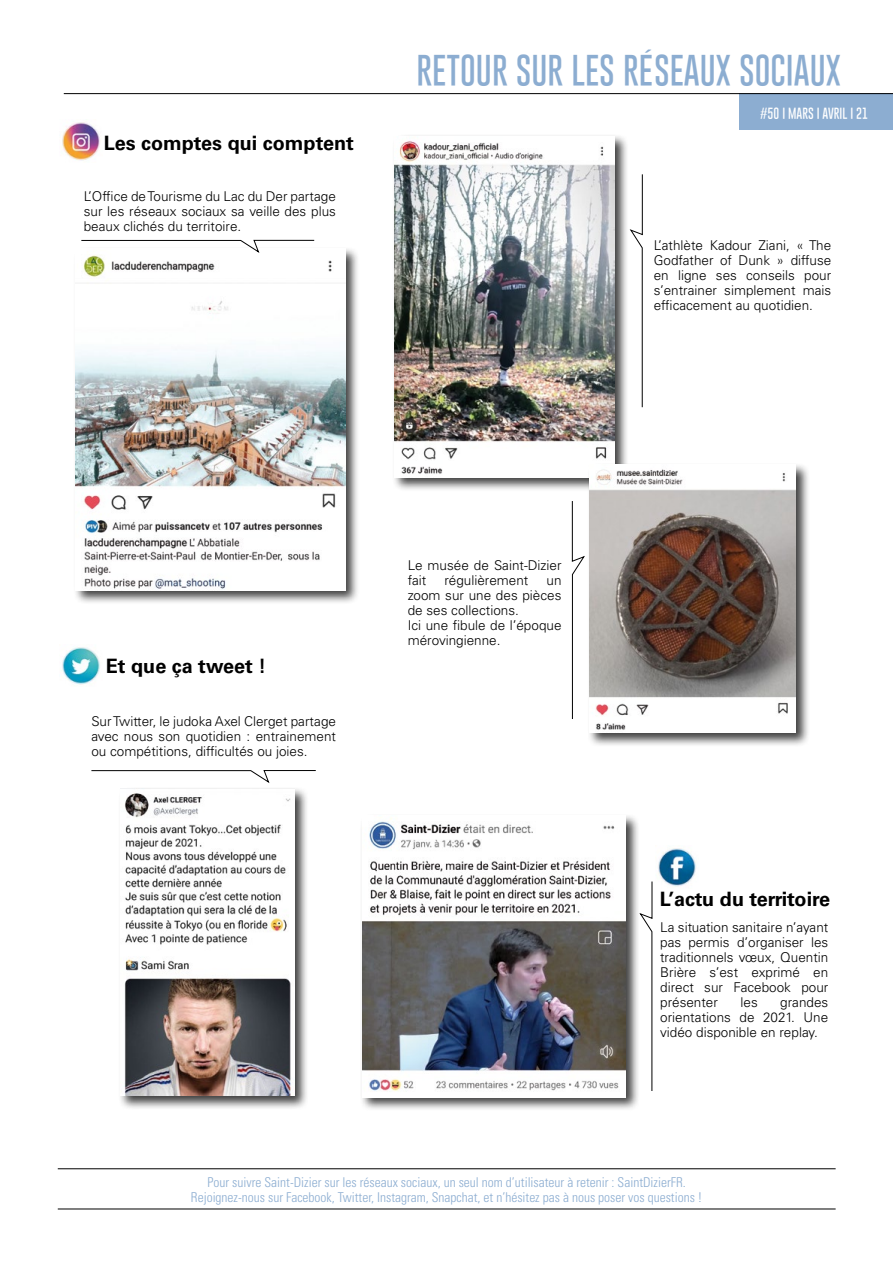
<style>
.page{position:relative;width:893px;height:1263px;background:#fff}
.page>*{position:absolute;margin:0;border:0;box-sizing:border-box;transform-origin:0 0}
.t1{font:100 33px "Gobold";color:#8cadd1}
.t2{font:700 19.8px "Univers LT Std";color:#000}
.t3{font:300 13.5px/15px "Univers LT Std";color:#000;text-align:justify}
.t4{font:300 condensed 13.5px/15px "Univers LT Std";color:#8cadd1;text-align:center}
.t5{font:100 12px "Gobold";color:#fff}
</style>
<div class="page">
<div style="left:740px;top:93px;width:153px;height:37px;background:#8cadd1"></div>
<hr style="left:64px;top:93px;width:829px;height:1px;background:#000">
<div style="left:73px;top:246px;width:287px;height:359px;background:#000;opacity:.75"></div>
<img style="left:76px;top:249px;width:269px;height:341px">
<div style="left:392px;top:134px;width:237px;height:358px;background:#000;opacity:.75"></div>
<img style="left:394px;top:136px;width:220px;height:341px">
<div style="left:587px;top:462px;width:223px;height:285px;background:#000;opacity:.75"></div>
<img style="left:590px;top:465px;width:206px;height:268px">
<div style="left:118px;top:786px;width:191px;height:324px;background:#000;opacity:.75"></div>
<img style="left:121px;top:789px;width:174px;height:307px">
<div style="left:359px;top:813px;width:281px;height:298px;background:#000;opacity:.75"></div>
<img style="left:362px;top:815px;width:264px;height:282px">
<img style="left:62px;top:122px;width:38px;height:39px">
<img style="left:61px;top:647px;width:39px;height:38px">
<img style="left:658px;top:848px;width:38px;height:39px">
<hr style="left:58px;top:1209px;width:778px;height:1px;background:#000">
<hr style="left:58px;top:1168px;width:778px;height:1px;background:#000">
<svg style="left:81px;top:240px;width:234px;height:13px"></svg>
<svg style="left:630px;top:174px;width:13px;height:234px"></svg>
<svg style="left:572px;top:501px;width:13px;height:218px"></svg>
<svg style="left:640px;top:881px;width:12px;height:210px"></svg>
<svg style="left:91px;top:770px;width:225px;height:13px"></svg>
<h1 class="t1" style="left:417px;top:50px;width:16px">RETOUR</h1>
<h1 class="t1" style="left:516px;top:50px;width:326px">SUR LES RÉSEAUX SOCIAUX</h1>
<h2 class="t2" style="left:104px;top:132px;width:252px">Les comptes qui comptent</h2>
<p class="t3" style="left:84px;top:189px;width:254px">L’Office de Tourisme du Lac du Der partage sur les réseaux sociaux sa veille des plus beaux clichés du territoire.</p>
<p class="t5" style="left:760px;top:105px;width:36px">#50 I MARS</p>
<p class="t5" style="left:817px;top:105px;width:53px">I AVRIL I 21</p>
<p class="t3" style="left:654px;top:238px;width:179px">L’athlète Kadour Ziani, « The Godfather of Dunk » diffuse en ligne ses conseils pour s’entrainer simplement mais efficacement au quotidien.</p>
<h2 class="t2" style="left:106px;top:654px;width:162px">Et que ça tweet !</h2>
<p class="t3" style="left:91px;top:714px;width:246px">Sur Twitter, le judoka Axel Clerget partage avec nous son quotidien : entrainement ou compétitions, difficultés ou joies.</p>
<p class="t3" style="left:408px;top:558px;width:155px">Le musée de Saint-Dizier fait</p>
<p class="t3" style="left:444px;top:573px;width:86px">régulièrement</p>
<p class="t3" style="left:408px;top:573px;width:155px;text-align:left;text-indent:139px">un zoom sur une des pièces de ses collections.<br>Ici une fibule de l’époque mérovingienne.</p>
<h2 class="t2" style="left:660px;top:887px;width:172px">L’actu du territoire</h2>
<p class="t3" style="left:660px;top:920px;width:170px">La situation sanitaire n’ayant pas permis d’organiser les traditionnels vœux, Quentin Brière s’est exprimé en direct sur Facebook pour présenter</p>
<p class="t3" style="left:660px;top:995px;width:170px;text-indent:120px">grandes orientations de 2021. Une vidéo disponible en replay.</p>
<p class="t3" style="left:740px;top:995px;width:19px">les</p>
<p class="t4" style="left:191px;top:1174px;width:513px">Pour suivre Saint-Dizier sur les réseaux sociaux, un seul nom d’utilisateur à retenir : SaintDizierFR.<br>Rejoignez-nous sur Facebook, Twitter, Instagram, Snapchat, et n’hésitez pas à nous poser vos questions !</p>
</div>
